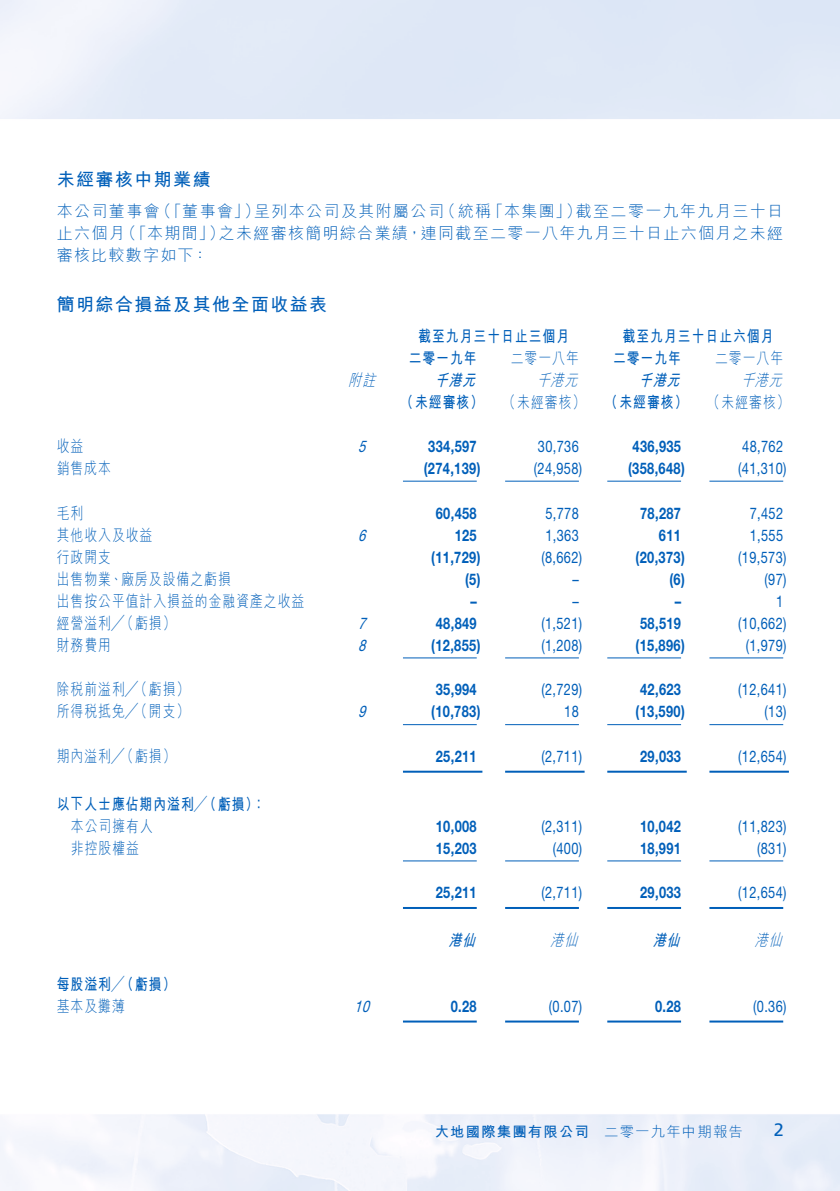
<style>
.page{position:relative;width:840px;height:1191px;background:#fff}
.page>*{position:absolute;margin:0;border:0;box-sizing:border-box;transform-origin:0 0}
.t1{font:700 18px "M Hei HK";letter-spacing:.08em;color:#005fb9}
.t2{font:18px "Frutiger LT Std";color:#005fb9}
.t3{font:16px "Helvetica Neue LT Std";letter-spacing:.03em;color:#005fb9;scale:.8 1}
.t4{font:700 16px "Helvetica Neue LT Std";letter-spacing:.03em;color:#005fb9;scale:.8 1}
.t5{font:300 16px "M Hei HK";letter-spacing:.08em;color:#005fb9;scale:.8 1}
.t6{font:300 16px/22px "M Hei HK";letter-spacing:.08em;color:#005fb9;text-align:justify}
.t7{font:700 16px/22px "M Hei HK";letter-spacing:.08em;color:#005fb9;text-align:right;scale:.8 1}
.t8{font:italic 700 16px "M Hei HK";color:#005fb9;scale:.8 1}
.t9{font:italic 300 16px "M Hei HK";color:#005fb9;scale:.8 1}
.t10{font:italic 16px "Helvetica Neue LT Std";color:#005fb9;scale:.8 1}
.t11{font:700 14.4px "M Hei HK";letter-spacing:.08em;color:#005fb9}
.s1{font-weight:300;font-style:italic}
.s2{font-weight:300}
</style>
<div class="page">
<img style="left:0;top:0;width:839px;height:1191px">
<hr style="left:403px;top:480px;width:73px;height:1px;background:#005fb9">
<hr style="left:505px;top:480px;width:73px;height:1px;background:#005fb9">
<hr style="left:607px;top:480px;width:73px;height:1px;background:#005fb9">
<hr style="left:709px;top:480px;width:73px;height:1px;background:#005fb9">
<hr style="left:403px;top:657px;width:73px;height:1px;background:#005fb9">
<hr style="left:505px;top:657px;width:73px;height:1px;background:#005fb9">
<hr style="left:607px;top:657px;width:73px;height:1px;background:#005fb9">
<hr style="left:709px;top:657px;width:73px;height:1px;background:#005fb9">
<hr style="left:403px;top:724px;width:73px;height:1px;background:#005fb9">
<hr style="left:505px;top:724px;width:73px;height:1px;background:#005fb9">
<hr style="left:607px;top:724px;width:73px;height:1px;background:#005fb9">
<hr style="left:709px;top:724px;width:73px;height:1px;background:#005fb9">
<hr style="left:403px;top:770px;width:79px;height:2px;background:#005fb9">
<hr style="left:505px;top:770px;width:79px;height:2px;background:#005fb9">
<hr style="left:607px;top:770px;width:79px;height:2px;background:#005fb9">
<hr style="left:709px;top:770px;width:79px;height:2px;background:#005fb9">
<hr style="left:403px;top:860px;width:73px;height:1px;background:#005fb9">
<hr style="left:505px;top:860px;width:73px;height:1px;background:#005fb9">
<hr style="left:607px;top:860px;width:73px;height:1px;background:#005fb9">
<hr style="left:709px;top:860px;width:73px;height:1px;background:#005fb9">
<hr style="left:403px;top:907px;width:73px;height:2px;background:#005fb9">
<hr style="left:505px;top:907px;width:73px;height:2px;background:#005fb9">
<hr style="left:607px;top:907px;width:73px;height:2px;background:#005fb9">
<hr style="left:709px;top:907px;width:73px;height:2px;background:#005fb9">
<hr style="left:403px;top:1020px;width:73px;height:2px;background:#005fb9">
<hr style="left:505px;top:1020px;width:73px;height:2px;background:#005fb9">
<hr style="left:607px;top:1020px;width:73px;height:2px;background:#005fb9">
<hr style="left:709px;top:1020px;width:73px;height:2px;background:#005fb9">
<p class="t1" style="left:57px;top:166px;width:155px">未經審核中期業績</p>
<p class="t6" style="left:57px;top:200px;width:727px">本公司董事會（「董事會」）呈列本公司及其附屬公司（統稱「本集團」）截至二零一九年九月三十日止六個月（「本期間」）之未經審核簡明綜合業績，連同截至二零一八年九月三十日止六個月之未經審核比較數字如下：</p>
<p class="t1" style="left:57px;top:291px;width:272px">簡明綜合損益及其他全面收益表</p>
<p class="t7" style="left:418px;top:324px;width:190px">截至九月三十日止三個月</p>
<p class="t7" style="left:622px;top:324px;width:190px">截至九月三十日止六個月</p>
<p class="t7" style="left:408px;top:346px;width:86px">二零一九年</p>
<p class="t5" style="left:510px;top:350px;width:86px">二零一八年</p>
<p class="t7" style="left:612px;top:346px;width:86px">二零一九年</p>
<p class="t5" style="left:714px;top:350px;width:86px">二零一八年</p>
<p class="t9" style="left:348px;top:372px;width:40px">附註</p>
<p class="t8" style="left:434px;top:368px;width:59px">千港元</p>
<p class="t9" style="left:536px;top:372px;width:57px">千港元</p>
<p class="t8" style="left:638px;top:368px;width:59px">千港元</p>
<p class="t7" style="left:400px;top:368px;width:487px"><span class="s1">千港元<br></span>（未經審核） <span class="s2">（未經審核）</span> （未經審核） <span class="s2">（未經審核）</span></p>
<p class="t5" style="left:57px;top:438px;width:35px">收益</p>
<p class="t10" style="left:358px;top:437px;width:17px">5</p>
<p class="t4" style="left:428px;top:436px;width:62px">334,597</p>
<p class="t3" style="left:537px;top:437px;width:53px">30,736</p>
<p class="t4" style="left:632px;top:436px;width:62px">436,935</p>
<p class="t3" style="left:741px;top:437px;width:53px">48,762</p>
<p class="t5" style="left:57px;top:460px;width:69px">銷售成本</p>
<p class="t4" style="left:423px;top:458px;width:72px">(274,139)</p>
<p class="t3" style="left:533px;top:459px;width:62px">(24,958)</p>
<p class="t4" style="left:627px;top:458px;width:72px">(358,648)</p>
<p class="t3" style="left:737px;top:459px;width:62px">(41,310)</p>
<p class="t5" style="left:57px;top:504px;width:35px">毛利</p>
<p class="t4" style="left:435px;top:503px;width:53px">60,458</p>
<p class="t3" style="left:545px;top:503px;width:43px">5,778</p>
<p class="t4" style="left:639px;top:503px;width:53px">78,287</p>
<p class="t3" style="left:749px;top:503px;width:43px">7,452</p>
<p class="t5" style="left:57px;top:526px;width:121px">其他收入及收益</p>
<p class="t10" style="left:358px;top:525px;width:17px">6</p>
<p class="t4" style="left:454px;top:525px;width:29px">125</p>
<p class="t3" style="left:545px;top:525px;width:43px">1,363</p>
<p class="t4" style="left:658px;top:525px;width:29px">611</p>
<p class="t3" style="left:749px;top:525px;width:43px">1,555</p>
<p class="t5" style="left:57px;top:548px;width:69px">行政開支</p>
<p class="t4" style="left:431px;top:547px;width:63px">(11,729)</p>
<p class="t3" style="left:541px;top:547px;width:53px">(8,662)</p>
<p class="t4" style="left:635px;top:547px;width:63px">(20,373)</p>
<p class="t3" style="left:737px;top:547px;width:62px">(19,573)</p>
<p class="t5" style="left:57px;top:570px;width:219px">出售物業、廠房及設備之虧損</p>
<p class="t4" style="left:465px;top:569px;width:21px">(5)</p>
<p class="t3" style="left:572px;top:569px;width:10px">–</p>
<p class="t4" style="left:669px;top:569px;width:21px">(6)</p>
<p class="t3" style="left:764px;top:569px;width:29px">(97)</p>
<p class="t5" style="left:57px;top:592px;width:311px">出售按公平值計入損益的金融資產之收益</p>
<p class="t4" style="left:470px;top:591px;width:9px">–</p>
<p class="t3" style="left:572px;top:591px;width:10px">–</p>
<p class="t4" style="left:674px;top:591px;width:10px">–</p>
<p class="t3" style="left:775px;top:591px;width:10px">1</p>
<p class="t5" style="left:57px;top:614px;width:150px">經營溢利╱（虧損）</p>
<p class="t10" style="left:358px;top:613px;width:17px">7</p>
<p class="t4" style="left:435px;top:613px;width:53px">48,849</p>
<p class="t3" style="left:541px;top:613px;width:53px">(1,521)</p>
<p class="t4" style="left:639px;top:613px;width:53px">58,519</p>
<p class="t3" style="left:737px;top:613px;width:62px">(10,662)</p>
<p class="t5" style="left:57px;top:636px;width:69px">財務費用</p>
<p class="t10" style="left:358px;top:635px;width:17px">8</p>
<p class="t4" style="left:431px;top:635px;width:63px">(12,855)</p>
<p class="t3" style="left:541px;top:635px;width:53px">(1,208)</p>
<p class="t4" style="left:635px;top:635px;width:63px">(15,896)</p>
<p class="t3" style="left:745px;top:635px;width:53px">(1,979)</p>
<p class="t5" style="left:57px;top:681px;width:167px">除稅前溢利╱（虧損）</p>
<p class="t4" style="left:435px;top:680px;width:53px">35,994</p>
<p class="t3" style="left:541px;top:680px;width:53px">(2,729)</p>
<p class="t4" style="left:639px;top:680px;width:53px">42,623</p>
<p class="t3" style="left:737px;top:680px;width:62px">(12,641)</p>
<p class="t5" style="left:57px;top:703px;width:167px">所得稅抵免╱（開支）</p>
<p class="t10" style="left:358px;top:702px;width:17px">9</p>
<p class="t4" style="left:431px;top:702px;width:63px">(10,783)</p>
<p class="t3" style="left:564px;top:702px;width:20px">18</p>
<p class="t4" style="left:635px;top:702px;width:63px">(13,590)</p>
<p class="t3" style="left:764px;top:702px;width:29px">(13)</p>
<p class="t5" style="left:57px;top:748px;width:150px">期內溢利╱（虧損）</p>
<p class="t4" style="left:435px;top:746px;width:53px">25,211</p>
<p class="t3" style="left:541px;top:747px;width:53px">(2,711)</p>
<p class="t4" style="left:639px;top:746px;width:53px">29,033</p>
<p class="t3" style="left:737px;top:747px;width:62px">(12,654)</p>
<p class="t7" style="left:57px;top:791px;width:262px">以下人士應佔期內溢利╱（虧損）：</p>
<p class="t5" style="left:71px;top:817px;width:104px">本公司擁有人</p>
<p class="t4" style="left:435px;top:816px;width:53px">10,008</p>
<p class="t3" style="left:541px;top:816px;width:53px">(2,311)</p>
<p class="t4" style="left:639px;top:816px;width:53px">10,042</p>
<p class="t3" style="left:737px;top:816px;width:62px">(11,823)</p>
<p class="t5" style="left:71px;top:839px;width:86px">非控股權益</p>
<p class="t4" style="left:435px;top:838px;width:53px">15,203</p>
<p class="t3" style="left:552px;top:838px;width:38px">(400)</p>
<p class="t4" style="left:639px;top:838px;width:53px">18,991</p>
<p class="t3" style="left:756px;top:838px;width:38px">(831)</p>
<p class="t4" style="left:435px;top:882px;width:53px">25,211</p>
<p class="t3" style="left:541px;top:883px;width:53px">(2,711)</p>
<p class="t4" style="left:639px;top:882px;width:53px">29,033</p>
<p class="t3" style="left:737px;top:883px;width:62px">(12,654)</p>
<p class="t8" style="left:448px;top:928px;width:42px">港仙</p>
<p class="t9" style="left:550px;top:932px;width:40px">港仙</p>
<p class="t8" style="left:652px;top:928px;width:42px">港仙</p>
<p class="t9" style="left:754px;top:932px;width:40px">港仙</p>
<p class="t7" style="left:57px;top:971px;width:150px">每股溢利╱（虧損）</p>
<p class="t5" style="left:57px;top:998px;width:86px">基本及攤薄</p>
<p class="t10" style="left:354px;top:996px;width:26px">10</p>
<p class="t4" style="left:450px;top:996px;width:34px">0.28</p>
<p class="t3" style="left:548px;top:996px;width:43px">(0.07)</p>
<p class="t4" style="left:654px;top:996px;width:34px">0.28</p>
<p class="t3" style="left:752px;top:996px;width:43px">(0.36)</p>
<p class="t11" style="left:434px;top:1121px;width:309px">大地國際集團有限公司 <span class="s2">二零一九年中期報告</span></p>
<p class="t2" style="left:773px;top:1119px;width:12px">2</p>
</div>
